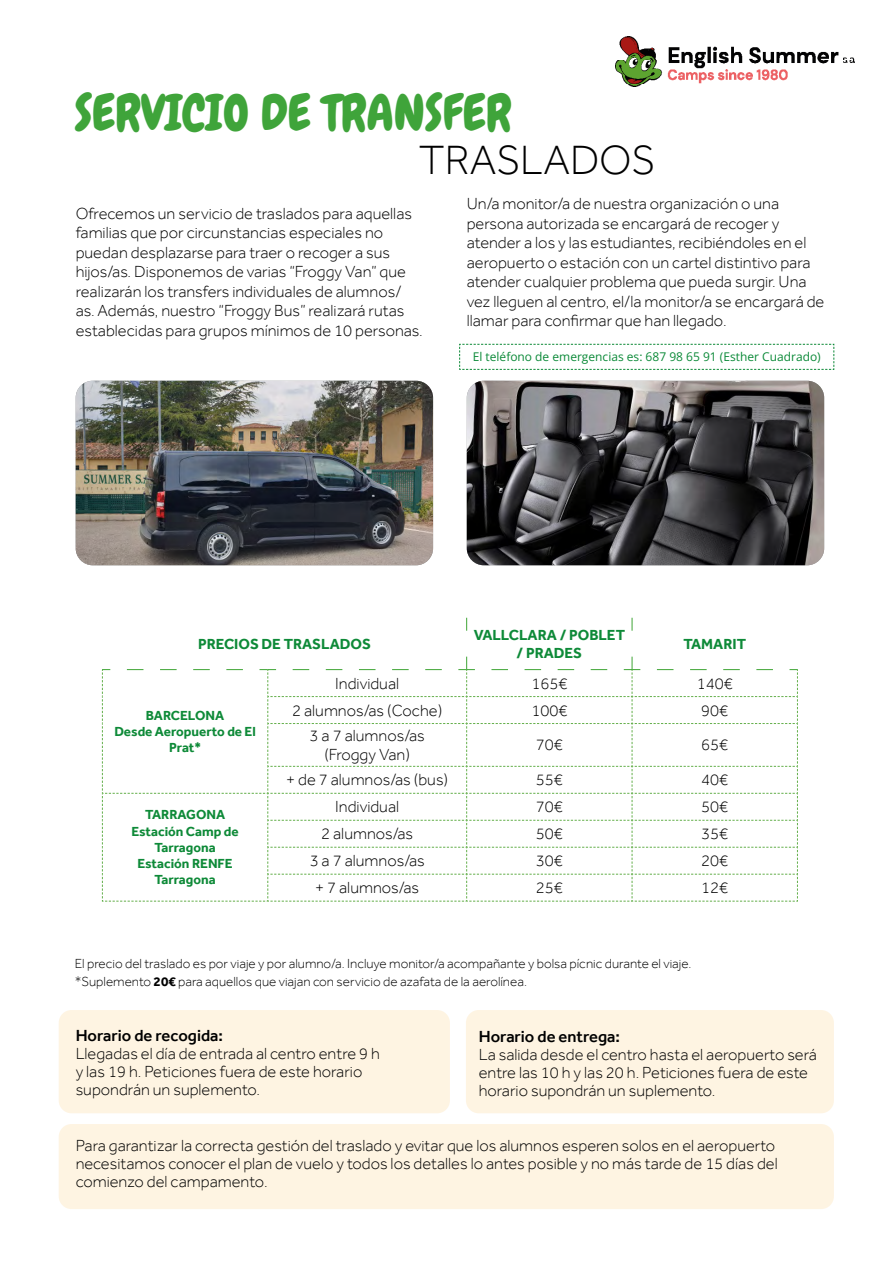
<style>
.page{position:relative;width:893px;height:1263px;background:#fff}
.page>*{position:absolute;margin:0;border:0;box-sizing:border-box;transform-origin:0 0}
.t1{font:49.5px "Chewy";color:#3fa43a}
.t2{font:300 42px "Effra";color:#000}
.t3{font:300 16.5px/19.5px "Effra";color:#000}
.t4{font:500 16.5px "Effra";color:#000}
.t5{font:700 15px/18px "Effra";color:#0e8a38;text-align:center}
.t6{font:300 13.5px/18px "Effra";color:#000}
.t7{font:700 13.5px/16.2px "Effra";color:#0e8a38;text-align:center}
.t8{font:12px "Open Sans";color:#0a8937}
.s1{font-weight:700}
</style>
<div class="page">
<svg style="left:459px;top:344px;width:376px;height:26px"></svg>
<img style="left:467px;top:381px;width:357px;height:184px">
<img style="left:76px;top:381px;width:357px;height:184px">
<div style="left:59px;top:1010px;width:391px;height:103px;background:#fef4e2;border-radius:13px"></div>
<div style="left:466px;top:1010px;width:368px;height:103px;background:#fef4e2;border-radius:13px"></div>
<div style="left:59px;top:1124px;width:775px;height:85px;background:#fef4e2;border-radius:13px"></div>
<svg style="left:466px;top:618px;width:1px;height:13px"></svg>
<svg style="left:632px;top:618px;width:1px;height:13px"></svg>
<svg style="left:102px;top:657px;width:696px;height:245px"></svg>
<img style="left:615px;top:36px;width:240px;height:50px">
<h1 class="t1" style="left:75px;top:82px;width:438px">SERVICIO DE TRANSFER</h1>
<h2 class="t2" style="left:419px;top:135px;width:238px">TRASLADOS</h2>
<p class="t3" style="left:76px;top:203px;width:349px">Ofrecemos un servicio de traslados para aquellas familias que por circunstancias especiales no puedan desplazarse para traer o recoger a sus hijos/as. Disponemos de varias “Froggy Van” que realizarán los transfers individuales de alumnos/ as. Además, nuestro “Froggy Bus” realizará rutas establecidas para grupos mínimos de 10 personas.</p>
<p class="t3" style="left:467px;top:194px;width:359px">Un/a monitor/a de nuestra organización o una persona autorizada se encargará de recoger y atender a los y las estudiantes, recibiéndoles en el aeropuerto o estación con un cartel distintivo para atender cualquier problema que pueda surgir. Una vez lleguen al centro, el/la monitor/a se encargará de llamar para confirmar que han llegado.</p>
<p class="t8" style="left:473px;top:348px;width:350px">El teléfono de emergencias es: 687 98 65 91 (Esther Cuadrado)</p>
<p class="t5" style="left:198px;top:634px;width:174px">PRECIOS DE TRASLADOS</p>
<p class="t5" style="left:474px;top:625px;width:153px">VALLCLARA / POBLET / PRADES</p>
<p class="t5" style="left:683px;top:634px;width:64px">TAMARIT</p>
<p class="t7" style="left:114px;top:707px;width:143px">BARCELONA<br>Desde Aeropuerto de El<br>Prat*</p>
<p class="t7" style="left:131px;top:806px;width:109px">TARRAGONA<br>Estación Camp de<br>Tarragona<br>Estación RENFE<br>Tarragona</p>
<p class="t3" style="left:335px;top:673px;width:65px">Individual</p>
<p class="t3" style="left:531px;top:673px;width:37px">165€</p>
<p class="t3" style="left:697px;top:673px;width:37px">140€</p>
<p class="t3" style="left:292px;top:700px;width:152px">2 alumnos/as (Coche)</p>
<p class="t3" style="left:531px;top:700px;width:37px">100€</p>
<p class="t3" style="left:701px;top:700px;width:28px">90€</p>
<p class="t3" style="left:310px;top:725px;width:117px;text-align:center">3 a 7 alumnos/as (Froggy Van)</p>
<p class="t3" style="left:536px;top:735px;width:28px">70€</p>
<p class="t3" style="left:701px;top:735px;width:28px">65€</p>
<p class="t3" style="left:286px;top:770px;width:164px">+ de 7 alumnos/as (bus)</p>
<p class="t3" style="left:536px;top:770px;width:28px">55€</p>
<p class="t3" style="left:701px;top:770px;width:28px">40€</p>
<p class="t3" style="left:335px;top:797px;width:65px">Individual</p>
<p class="t3" style="left:536px;top:797px;width:28px">70€</p>
<p class="t3" style="left:701px;top:797px;width:28px">50€</p>
<p class="t3" style="left:321px;top:824px;width:94px">2 alumnos/as</p>
<p class="t3" style="left:536px;top:824px;width:28px">50€</p>
<p class="t3" style="left:701px;top:824px;width:28px">35€</p>
<p class="t3" style="left:310px;top:851px;width:117px">3 a 7 alumnos/as</p>
<p class="t3" style="left:536px;top:851px;width:28px">30€</p>
<p class="t3" style="left:701px;top:851px;width:28px">20€</p>
<p class="t3" style="left:315px;top:878px;width:105px">+ 7 alumnos/as</p>
<p class="t3" style="left:536px;top:878px;width:28px">25€</p>
<p class="t3" style="left:701px;top:878px;width:28px">12€</p>
<p class="t6" style="left:75px;top:954px;width:618px">El precio del traslado es por viaje y por alumno/a. Incluye monitor/a acompañante y bolsa pícnic durante el viaje. *Suplemento <span class="s1">20€</span> para aquellos que viajan con servicio de azafata de la aerolínea.</p>
<p class="t4" style="left:76px;top:1026px;width:149px">Horario de recogida:</p>
<p class="t3" style="left:76px;top:1045px;width:306px;line-height:18px">Llegadas el día de entrada al centro entre 9 h y las 19 h. Peticiones fuera de este horario supondrán un suplemento.</p>
<p class="t4" style="left:479px;top:1027px;width:143px">Horario de entrega:</p>
<p class="t3" style="left:479px;top:1046px;width:340px;line-height:18px">La salida desde el centro hasta el aeropuerto será entre las 10 h y las 20 h. Peticiones fuera de este horario supondrán un suplemento.</p>
<p class="t3" style="left:76px;top:1136px;width:703px;line-height:18px">Para garantizar la correcta gestión del traslado y evitar que los alumnos esperen solos en el aeropuerto necesitamos conocer el plan de vuelo y todos los detalles lo antes posible y no más tarde de 15 días del comienzo del campamento.</p>
</div>
